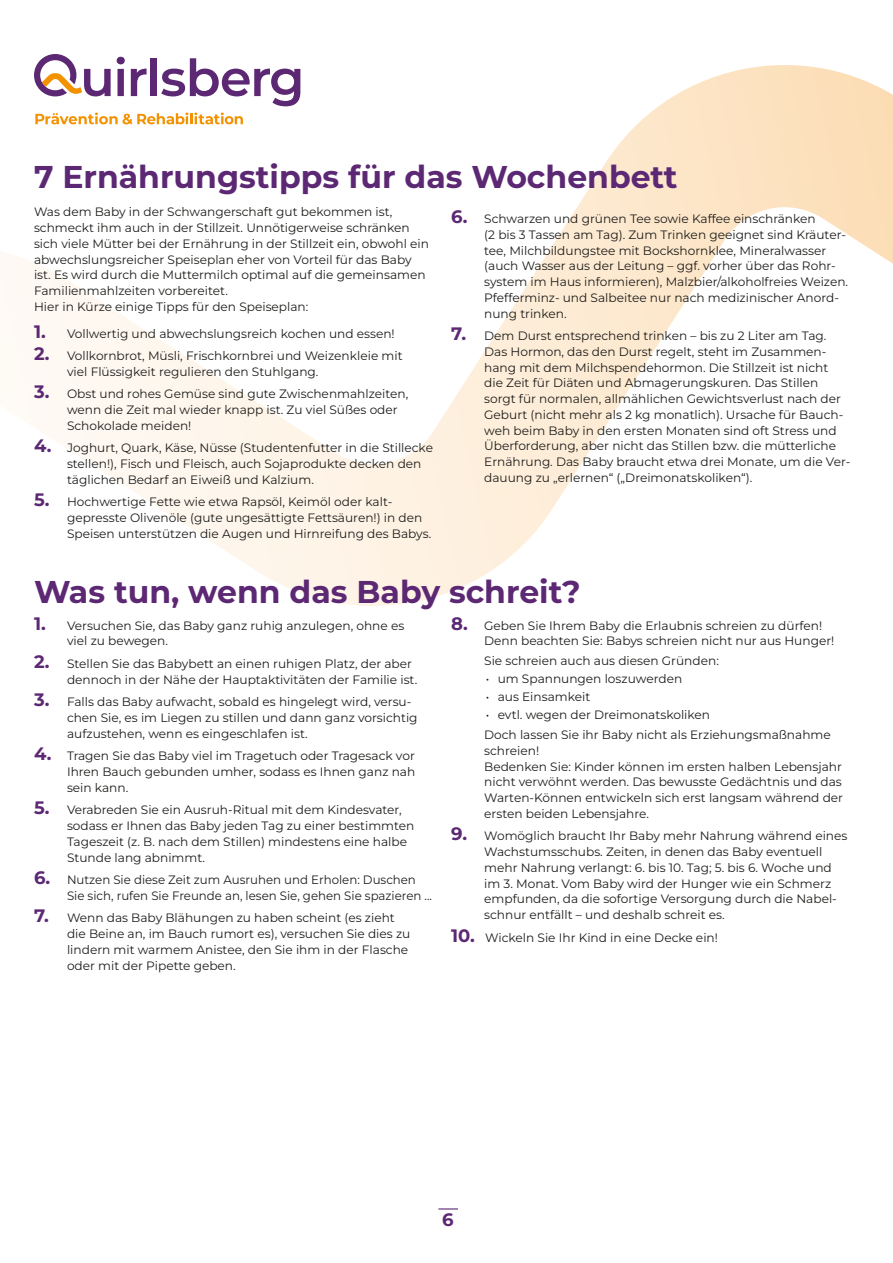
<style>
.page{position:relative;width:893px;height:1263px;background:#fff}
.page>*{position:absolute;margin:0;border:0;box-sizing:border-box;transform-origin:0 0}
.t1{font:700 31.5px "Montserrat";color:#5c2874}
.t2{font:700 18px "Montserrat";color:#5c2874}
.t3{font:12.15px/15.8px "Montserrat";color:#1d1d1b}
.s1{font-weight:700;font-size:18px;color:#5c2874}
</style>
<div class="page">
<svg style="left:0;top:56px;width:893px;height:550px"></svg>
<svg style="left:35px;top:113px;width:208px;height:11px"></svg>
<svg style="left:117px;top:57px;width:8px;height:39px"></svg>
<svg style="left:131px;top:69px;width:16px;height:27px"></svg>
<div style="left:151px;top:58px;width:6px;height:38px;background:#5c2874"></div>
<svg style="left:161px;top:58px;width:139px;height:48px"></svg>
<svg style="left:34px;top:54px;width:77px;height:42px"></svg>
<svg style="left:438px;top:1208px;width:20px;height:1px"></svg>
<h1 class="t1" style="left:34px;top:156px;width:645px">7 Ernährungstipps für das Wochenbett</h1>
<p class="t3" style="left:34px;top:204px;width:397px">Was dem Baby in der Schwangerschaft gut bekommen ist, schmeckt ihm auch in der Stillzeit. Unnötigerweise schränken sich viele Mütter bei der Ernährung in der Stillzeit ein, obwohl ein abwechslungsreicher Speiseplan eher von Vorteil für das Baby ist. Es wird durch die Muttermilch optimal auf die gemeinsamen Familienmahlzeiten vorbereitet.<br>Hier in Kürze einige Tipps für den Speiseplan:</p>
<p class="t3" style="left:34px;top:325px;width:362px"><span class="s1">1.</span> Vollwertig und abwechslungsreich kochen und essen!</p>
<p class="t3" style="left:67px;top:348px;width:337px;text-indent:-33px"><span class="s1">2.</span> Vollkornbrot, Müsli, Frischkornbrei und Weizenkleie mit viel Flüssigkeit regulieren den Stuhlgang.</p>
<p class="t3" style="left:67px;top:386px;width:343px;text-indent:-33px"><span class="s1">3.</span> Obst und rohes Gemüse sind gute Zwischenmahlzeiten, wenn die Zeit mal wieder knapp ist. Zu viel Süßes oder<br>Schokolade meiden!</p>
<p class="t3" style="left:67px;top:440px;width:367px;text-indent:-33px"><span class="s1">4.</span> Joghurt, Quark, Käse, Nüsse (Studentenfutter in die Stillecke stellen!), Fisch und Fleisch, auch Sojaprodukte decken den täglichen Bedarf an Eiweiß und Kalzium.</p>
<p class="t3" style="left:67px;top:494px;width:366px;text-indent:-33px"><span class="s1">5.</span> Hochwertige Fette wie etwa Rapsöl, Keimöl oder kalt&shy;gepresste Olivenöle (gute ungesättigte Fettsäuren!) in den<br>Speisen unterstützen die Augen und Hirnreifung des Babys.</p>
<p class="t3" style="left:484px;top:211px;width:365px;text-indent:-33px"><span class="s1">6.</span> Schwarzen und grünen Tee sowie Kaffee einschränken<br>(2 bis 3 Tassen am Tag). Zum Trinken geeignet sind Kräuter&shy;tee, Milchbildungstee mit Bockshornklee, Mineralwasser (auch Wasser aus der Leitung – ggf. vorher über das Rohr&shy;system im Haus informieren), Malzbier/alkoholfreies Weizen.<br>Pfefferminz- und Salbeitee nur nach medizinischer Anord&shy;nung trinken.</p>
<p class="t3" style="left:484px;top:328px;width:368px;text-indent:-33px"><span class="s1">7.</span> Dem Durst entsprechend trinken – bis zu 2 Liter am Tag.<br>Das Hormon, das den Durst regelt, steht im Zusammen&shy;hang mit dem Milchspendehormon. Die Stillzeit ist nicht<br>die Zeit für Diäten und Abmagerungskuren. Das Stillen sorgt für normalen, allmählichen Gewichtsverlust nach der Geburt (nicht mehr als 2 kg monatlich). Ursache für Bauch&shy;weh beim Baby in den ersten Monaten sind oft Stress und Überforderung, aber nicht das Stillen bzw. die mütterliche Ernährung. Das Baby braucht etwa drei Monate, um die Ver&shy;dauung zu „erlernen“ („Dreimonatskoliken“).</p>
<h1 class="t1" style="left:34px;top:571px;width:548px">Was tun, wenn das Baby schreit?</h1>
<p class="t3" style="left:67px;top:617px;width:339px;text-indent:-33px"><span class="s1">1.</span> Versuchen Sie, das Baby ganz ruhig anzulegen, ohne es viel zu bewegen.</p>
<p class="t3" style="left:67px;top:655px;width:352px;text-indent:-33px"><span class="s1">2.</span> Stellen Sie das Babybett an einen ruhigen Platz, der aber dennoch in der Nähe der Hauptaktivitäten der Familie ist.</p>
<p class="t3" style="left:67px;top:694px;width:352px;text-indent:-33px"><span class="s1">3.</span> Falls das Baby aufwacht, sobald es hingelegt wird, versu&shy;chen Sie, es im Liegen zu stillen und dann ganz vorsichtig aufzustehen, wenn es eingeschlafen ist.</p>
<p class="t3" style="left:67px;top:748px;width:350px;text-align:justify;text-indent:-33px"><span class="s1">4.</span> Tragen Sie das Baby viel im Tragetuch oder Tragesack vor Ihren Bauch gebunden umher, sodass es Ihnen ganz nah sein kann.</p>
<p class="t3" style="left:67px;top:802px;width:349px;text-indent:-33px"><span class="s1">5.</span> Verabreden Sie ein Ausruh-Ritual mit dem Kindesvater, sodass er Ihnen das Baby jeden Tag zu einer bestimmten Tageszeit (z. B. nach dem Stillen) mindestens eine halbe Stunde lang abnimmt.</p>
<p class="t3" style="left:67px;top:871px;width:367px;text-indent:-33px"><span class="s1">6.</span> Nutzen Sie diese Zeit zum Ausruhen und Erholen: Duschen<br>Sie sich, rufen Sie Freunde an, lesen Sie, gehen Sie spazieren ...</p>
<p class="t3" style="left:67px;top:910px;width:345px;text-indent:-33px"><span class="s1">7.</span> Wenn das Baby Blähungen zu haben scheint (es zieht die Beine an, im Bauch rumort es), versuchen Sie dies zu lindern mit warmem Anistee, den Sie ihm in der Flasche oder mit der Pipette geben.</p>
<p class="t3" style="left:484px;top:617px;width:352px;text-indent:-33px"><span class="s1">8.</span> Geben Sie Ihrem Baby die Erlaubnis schreien zu dürfen!<br>Denn beachten Sie: Babys schreien nicht nur aus Hunger!</p>
<p class="t3" style="left:484px;top:653px;width:236px">Sie schreien auch aus diesen Gründen:</p>
<p class="t3" style="left:486px;top:671px;width:198px">• um Spannungen loszuwerden</p>
<p class="t3" style="left:486px;top:689px;width:106px">• aus Einsamkeit</p>
<p class="t3" style="left:484px;top:704px;width:348px;line-height:20px">• evtl. wegen der Dreimonatskoliken<br>Doch lassen Sie ihr Baby nicht als Erziehungsmaßnahme</p>
<p class="t3" style="left:484px;top:742px;width:360px">schreien!<br>Bedenken Sie: Kinder können im ersten halben Lebensjahr nicht verwöhnt werden. Das bewusste Gedächtnis und das Warten-Können entwickeln sich erst langsam während der ersten beiden Lebensjahre.</p>
<p class="t3" style="left:484px;top:828px;width:365px;text-indent:-33px"><span class="s1">9.</span> Womöglich braucht Ihr Baby mehr Nahrung während eines Wachstumsschubs. Zeiten, in denen das Baby eventuell mehr Nahrung verlangt: 6. bis 10. Tag; 5. bis 6. Woche und im 3. Monat. Vom Baby wird der Hunger wie ein Schmerz empfunden, da die sofortige Versorgung durch die Nabel&shy;schnur entfällt – und deshalb schreit es.</p>
<p class="t3" style="left:451px;top:929px;width:268px"><span class="s1">10.</span> Wickeln Sie Ihr Kind in eine Decke ein!</p>
<h2 class="t2" style="left:442px;top:1208px;width:13px">6</h2>
</div>
